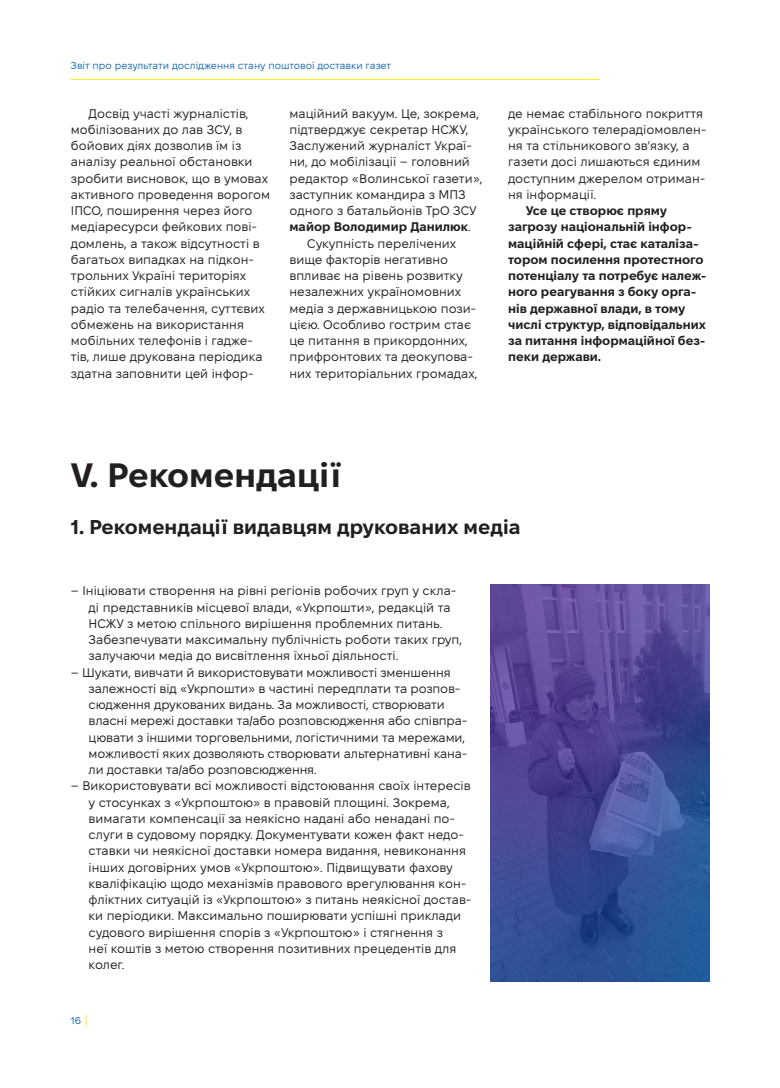
<style>
.page{position:relative;width:780px;height:1088px;background:#fff}
.page>*{position:absolute;margin:0;border:0;box-sizing:border-box;transform-origin:0 0}
.t1{font:700 33.75px "Mac Paw Fixel Display";color:#231f20}
.t2{font:700 20px "Mac Paw Fixel Display";color:#231f20}
.Main_text{font:12.5px/16.2px "Mac Paw Fixel Display";color:#231f20}
.Main_text-2{font:700 12.5px/16.2px "Mac Paw Fixel Display";color:#231f20}
.t3{font:10px "Mac Paw Fixel Display";color:#1768b4}
.s1{font-weight:700}
.s2{font-size:12.5px;color:#faea1b}
</style>
<div class="page">
<hr style="left:71px;top:79px;width:528px;height:1px;background:#faea1b">
<img style="left:490px;top:584px;width:219px;height:397px">
<p class="t3" style="left:71px;top:60px;width:322px">Звіт про результати дослідження стану поштової доставки газет</p>
<p class="Main_text" style="left:71px;top:105px;width:201px;text-indent:18px">Досвід участі журналістів, мобілізованих до лав ЗСУ, в бойових діях дозволив їм із аналізу реальної обстановки зробити висновок, що в умовах активного проведення ворогом<br>ІПСО, поширення через його медіаресурси фейкових пові&shy;домлень, а також відсутності в багатьох випадках на підкон&shy;трольних Україні територіях стійких сигналів українських радіо та телебачення, суттєвих обмежень на використання мобільних телефонів і гадже&shy;тів, лише друкована періодика здатна заповнити цей інфор-</p>
<p class="Main_text" style="left:289px;top:105px;width:194px">маційний вакуум. Це, зокрема, підтверджує секретар НСЖУ,<br>Заслужений журналіст Украї&shy;ни, до мобілізації – головний редактор «Волинської газети», заступник командира з МПЗ одного з батальйонів ТрО ЗСУ <span class="s1">майор Володимир Данилюк</span>.</p>
<p class="Main_text" style="left:289px;top:235px;width:189px;text-indent:18px">Сукупність перелічених вище факторів негативно впливає на рівень розвитку незалежних україномовних медіа з державницькою пози&shy;цією. Особливо гострим стає це питання в прикордонних, прифронтових та деокупова&shy;них територіальних громадах,</p>
<p class="Main_text" style="left:508px;top:105px;width:200px">де немає стабільного покриття українського телерадіомовлен&shy;ня та стільникового зв’язку, а газети досі лишаються єдиним доступним джерелом отриман&shy;ня інформації.</p>
<p class="Main_text-2" style="left:508px;top:202px;width:200px;text-indent:18px">Усе це створює пряму загрозу національній інфор&shy;маційній сфері, стає каталіза&shy;тором посилення протестного потенціалу та потребує належ&shy;ного реагування з боку орга&shy;нів державної влади, в тому числі структур, відповідальних за питання інформаційної без&shy;пеки держави.</p>
<h1 class="t1" style="left:71px;top:456px;width:271px">V. Рекомендації</h1>
<h2 class="t2" style="left:71px;top:515px;width:451px">1. Рекомендації видавцям друкованих медіа</h2>
<p class="Main_text" style="left:89px;top:583px;width:375px;text-indent:-18px">– Ініціювати створення на рівні регіонів робочих груп у скла&shy;ді представників місцевої влади, «Укрпошти», редакцій та НСЖУ з метою спільного вирішення проблемних питань.<br>Забезпечувати максимальну публічність роботи таких груп, залучаючи медіа до висвітлення їхньої діяльності.</p>
<p class="Main_text" style="left:89px;top:664px;width:380px;text-indent:-18px">– Шукати, вивчати й використовувати можливості зменшення залежності від «Укрпошти» в частині передплати та розпов&shy;сюдження друкованих видань. За можливості, створювати власні мережі доставки та/або розповсюдження або співпра&shy;цювати з іншими торговельними, логістичними та мережами, можливості яких дозволяють створювати альтернативні кана&shy;ли доставки та/або розповсюдження.</p>
<p class="Main_text" style="left:89px;top:778px;width:384px;text-indent:-18px">– Використовувати всі можливості відстоювання своїх інтересів у стосунках з «Укрпоштою» в правовій площині. Зокрема, вимагати компенсації за неякісно надані або ненадані по&shy;слуги в судовому порядку. Документувати кожен факт недо&shy;ставки чи неякісної доставки номера видання, невиконання інших договірних умов «Укрпоштою». Підвищувати фахову кваліфікацію щодо механізмів правового врегулювання кон&shy;фліктних ситуацій із «Укрпоштою» з питань неякісної достав&shy;ки періодики. Максимально поширювати успішні приклади судового вирішення спорів з «Укрпоштою» і стягнення з<br>неї коштів з метою створення позитивних прецедентів для колег.</p>
<p class="t3" style="left:71px;top:1015px;width:18px">16 <span class="s2">|</span></p>
</div>
